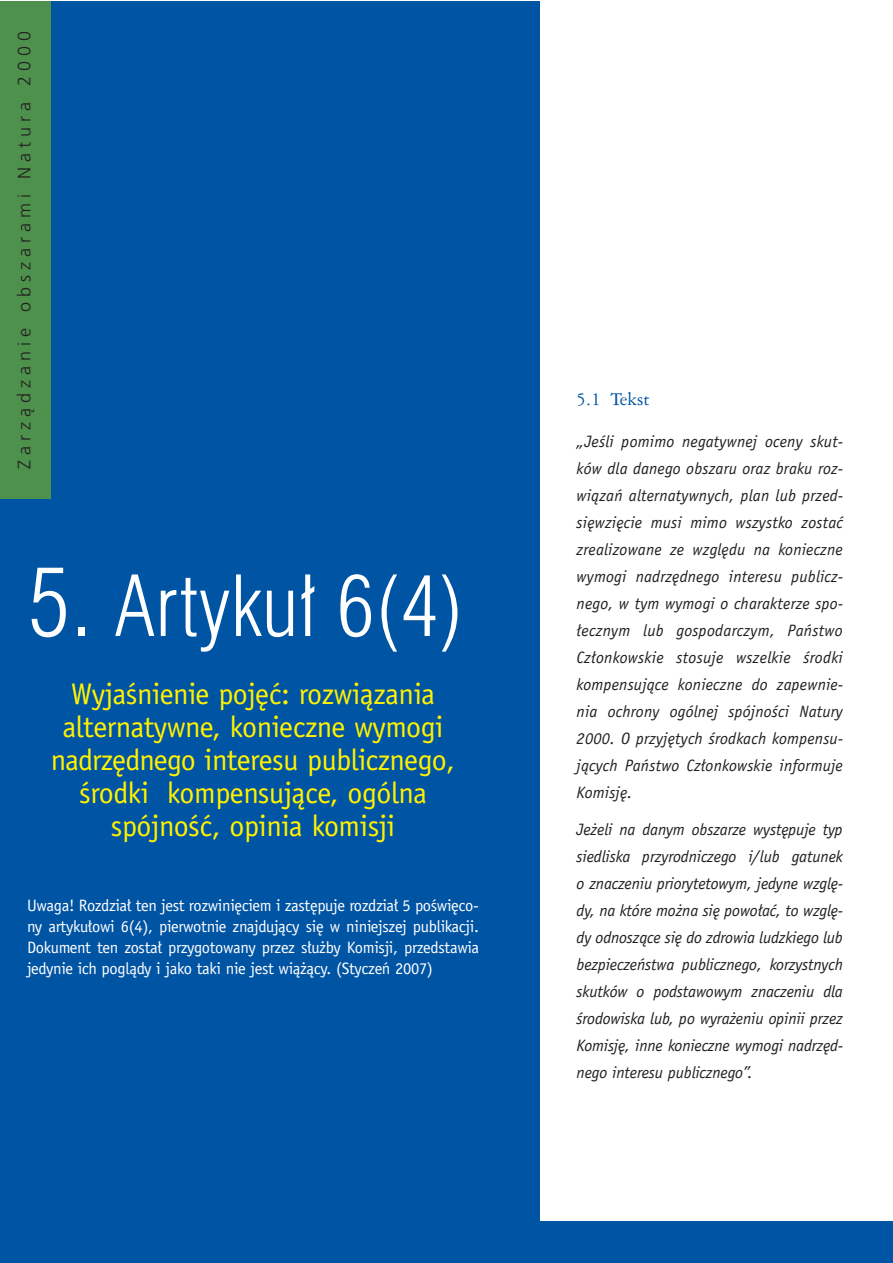
<style>
.page{position:relative;width:893px;height:1263px;background:#fff}
.page>*{position:absolute;margin:0;border:0;box-sizing:border-box;transform-origin:0 0}
.t1{font:300 condensed 82.5px "Swiss 721 PL";color:#fff}
.t2{font:30px/33px "Officina Sans Book PL";letter-spacing:-.015em;color:#fff200;text-align:center}
.t3{font:19.5px "American Garamond PL";color:#0054a4}
.t4{font:300 18px "Frutiger CE";letter-spacing:.28em;color:#231f20}
.t5{font:16.5px/27px "Officina Sans Book Italic PL";letter-spacing:-.01em;color:#231f20;text-align:justify}
.t6{font:16.5px/21px "Officina Sans Book PL";letter-spacing:-.02em;color:#fff;text-align:justify}
.s1{font-size:93px}
</style>
<div class="page">
<div style="left:0;top:1px;width:540px;height:1262px;background:#0054a4"></div>
<div style="left:0;top:1222px;width:893px;height:41px;background:#0054a4"></div>
<div style="left:0;top:1px;width:51px;height:498px;background:#4e914d"></div>
<p class="t4" style="left:18px;top:469px;width:439px;rotate:-90deg">Zarządzanie obszarami Natura 2000</p>
<h1 class="t1" style="left:27px;top:577px;width:438px"><span class="s1">5.</span> Artyku∏ 6(4)</h1>
<h2 class="t2" style="left:51px;top:680px;width:406px">WyjaÊnienie poj´ç: rozwiàzania alternatywne, konieczne wymogi nadrz´dnego interesu publicznego,<br>Êrodki kompensujàce, ogólna spójnoÊç, opinia komisji</h2>
<p class="t6" style="left:27px;top:896px;width:453px">Uwaga! Rozdzia∏ ten jest rozwini´ciem i zast´puje rozdzia∏ 5 poÊwi´co&shy;ny artyku∏owi 6(4), pierwotnie znajdujàcy si´ w niniejszej publikacji.<br>Dokument ten zosta∏ przygotowany przez s∏u˝by Komisji, przedstawia jedynie ich poglàdy i jako taki nie jest wià˝àcy. (Styczeƒ 2007)</p>
<p class="t3" style="left:577px;top:391px;width:75px">5.1 Tekst</p>
<p class="t5" style="left:577px;top:429px;width:268px">„JeÊli pomimo negatywnej oceny skut&shy;ków dla danego obszaru oraz braku roz&shy;wiàzaƒ alternatywnych, plan lub przed&shy;si´wzi´cie musi mimo wszystko zostaç zrealizowane ze wzgl´du na konieczne wymogi nadrz´dnego interesu publicz&shy;nego, w tym wymogi o charakterze spo-∏ecznym lub gospodarczym, Paƒstwo Cz∏onkowskie stosuje wszelkie Êrodki kompensujàce konieczne do zapewnie&shy;nia ochrony ogólnej spójnoÊci Natury 2000. O przyj´tych Êrodkach kompensu&shy;jàcych Paƒstwo Cz∏onkowskie informuje Komisj´.</p>
<p class="t5" style="left:577px;top:817px;width:268px">Je˝eli na danym obszarze wyst´puje typ siedliska przyrodniczego i/lub gatunek o znaczeniu priorytetowym, jedyne wzgl´- dy, na które mo˝na si´ powo∏aç, to wzgl´- dy odnoszàce si´ do zdrowia ludzkiego lub bezpieczeƒstwa publicznego, korzystnych skutków o podstawowym znaczeniu dla Êrodowiska lub, po wyra˝eniu opinii przez Komisj´, inne konieczne wymogi nadrz´d&shy;nego interesu publicznego”.</p>
</div>
